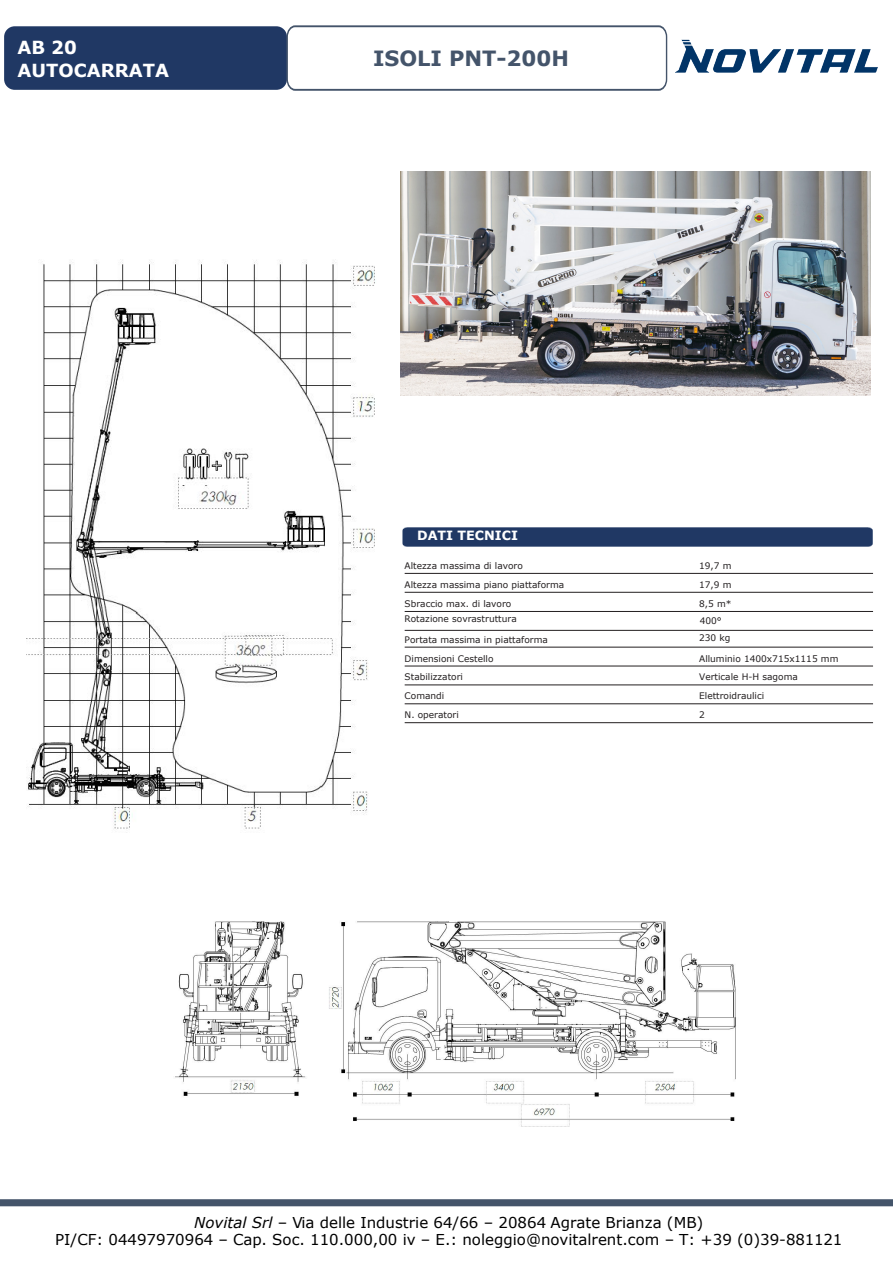
<style>
.page{position:relative;width:893px;height:1263px;background:#fff}
.page>*{position:absolute;margin:0;border:0;box-sizing:border-box;transform-origin:0 0}
.t1{font:700 21px "Verdana";color:#44546a}
.t2{font:700 18px/22.5px "Verdana";color:#fff}
.t3{font:15px/17px "Verdana";color:#000;text-align:center}
.t4{font:700 12.75px "Verdana";color:#fff}
.t5{font:9px "Verdana";color:#231f20}
.s1{font-style:italic}
</style>
<div class="page">
<div style="left:4px;top:26px;width:283px;height:64px;background:#203864;border-radius:11px"></div>
<svg style="left:286px;top:25px;width:382px;height:66px"></svg>
<div style="left:0;top:1199px;width:893px;height:7px;background:#44546a"></div>
<hr style="left:405px;top:573px;width:468px;height:1px;background:#231f20">
<hr style="left:405px;top:592px;width:468px;height:1px;background:#231f20">
<hr style="left:405px;top:611px;width:468px;height:1px;background:#231f20">
<hr style="left:405px;top:630px;width:468px;height:1px;background:#231f20">
<hr style="left:405px;top:647px;width:468px;height:1px;background:#231f20">
<hr style="left:405px;top:666px;width:468px;height:1px;background:#231f20">
<hr style="left:405px;top:685px;width:468px;height:1px;background:#231f20">
<hr style="left:405px;top:703px;width:468px;height:1px;background:#231f20">
<hr style="left:405px;top:722px;width:468px;height:1px;background:#231f20">
<img style="left:403px;top:527px;width:469px;height:20px">
<img style="left:175px;top:921px;width:561px;height:206px">
<img style="left:27px;top:260px;width:348px;height:569px">
<img style="left:400px;top:171px;width:471px;height:224px">
<img style="left:675px;top:39px;width:203px;height:34px">
<h2 class="t2" style="left:18px;top:36px;width:153px">AB 20<br>AUTOCARRATA</h2>
<h1 class="t1" style="left:373px;top:44px;width:197px">ISOLI PNT-200H</h1>
<h3 class="t4" style="left:417px;top:526px;width:102px">DATI TECNICI</h3>
<p class="t5" style="left:405px;top:559px;width:120px">Altezza massima di lavoro</p>
<p class="t5" style="left:699px;top:559px;width:34px">19,7 m</p>
<p class="t5" style="left:405px;top:578px;width:161px">Altezza massima piano piattaforma</p>
<p class="t5" style="left:699px;top:578px;width:34px">17,9 m</p>
<p class="t5" style="left:405px;top:598px;width:108px">Sbraccio max. di lavoro</p>
<p class="t5" style="left:699px;top:598px;width:34px">8,5 m*</p>
<p class="t5" style="left:405px;top:613px;width:114px">Rotazione sovrastruttura</p>
<p class="t5" style="left:700px;top:614px;width:24px">400°</p>
<p class="t5" style="left:405px;top:633px;width:145px">Portata massima in piattaforma</p>
<p class="t5" style="left:699px;top:632px;width:33px">230 kg</p>
<p class="t5" style="left:405px;top:652px;width:90px">Dimensioni Cestello</p>
<p class="t5" style="left:699px;top:652px;width:141px">Alluminio 1400x715x1115 mm</p>
<p class="t5" style="left:405px;top:671px;width:60px">Stabilizzatori</p>
<p class="t5" style="left:699px;top:671px;width:100px">Verticale H-H sagoma</p>
<p class="t5" style="left:405px;top:690px;width:41px">Comandi</p>
<p class="t5" style="left:699px;top:690px;width:67px">Elettroidraulici</p>
<p class="t5" style="left:405px;top:709px;width:56px">N. operatori</p>
<p class="t5" style="left:699px;top:709px;width:7px">2</p>
<h3 class="t3" style="left:55px;top:1214px;width:789px"><span class="s1">Novital Srl</span> – Via delle Industrie 64/66 – 20864 Agrate Brianza (MB)<br>PI/CF: 04497970964 – Cap. Soc. 110.000,00 iv – E.: noleggio@novitalrent.com – T: +39 (0)39-881121</h3>
</div>
